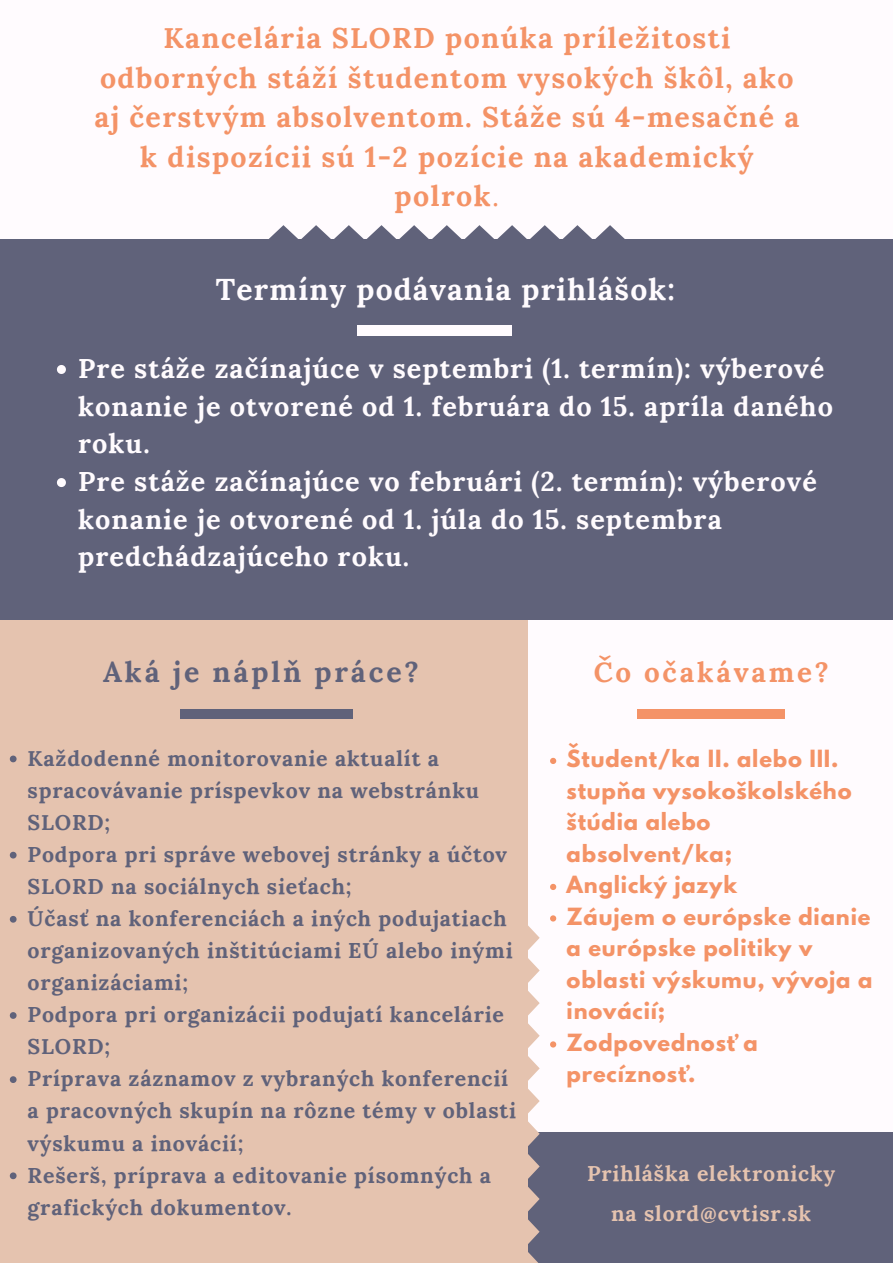
<style>
.page{position:relative;width:893px;height:1263px;background:#fffbfe}
.page>*{position:absolute;margin:0;border:0;box-sizing:border-box;transform-origin:0 0}
.t1{font:700 30px "Lora";letter-spacing:.04em;color:#fffbfe}
.t2{font:700 28.5px/39.4px "Lora";letter-spacing:.05em;color:#f49367;text-align:center}
.t3{font:700 28.5px "Lora";letter-spacing:.1em;color:#60627a}
.t4{font:700 27.75px "Lora";letter-spacing:.1em;color:#f49367}
.t5{font:700 27px/37.7px "Lora";letter-spacing:.04em;color:#fffbfe}
.t6{font:700 21.3px/32.1px "Lora";letter-spacing:.04em;color:#60627a}
.t7{font:700 21.23px/39.9px "Lora";letter-spacing:.04em;color:#e5c3af;text-align:center}
.t8{font:700 21px/31.5px "League Spartan";letter-spacing:.04em;color:#f49367}
.s1{font-weight:400}
</style>
<div class="page">
<div style="left:497px;top:1132px;width:396px;height:131px;background:#60627a"></div>
<div style="left:0;top:616px;width:527px;height:647px;background:#e5c3af"></div>
<svg style="left:527px;top:923px;width:13px;height:340px"></svg>
<div style="left:0;top:239px;width:893px;height:380px;background:#60627a"></div>
<svg style="left:57px;top:365px;width:9px;height:9px"></svg>
<svg style="left:57px;top:478px;width:9px;height:9px"></svg>
<svg style="left:10px;top:755px;width:7px;height:7px"></svg>
<svg style="left:10px;top:852px;width:7px;height:6px"></svg>
<svg style="left:10px;top:916px;width:7px;height:7px"></svg>
<svg style="left:10px;top:1012px;width:7px;height:7px"></svg>
<svg style="left:10px;top:1076px;width:7px;height:7px"></svg>
<svg style="left:10px;top:1172px;width:7px;height:7px"></svg>
<div style="left:180px;top:709px;width:172px;height:9px;background:#60627a"></div>
<svg style="left:269px;top:225px;width:356px;height:14px"></svg>
<svg style="left:550px;top:758px;width:6px;height:6px"></svg>
<svg style="left:550px;top:884px;width:6px;height:6px"></svg>
<svg style="left:550px;top:915px;width:6px;height:6px"></svg>
<svg style="left:550px;top:1041px;width:6px;height:6px"></svg>
<div style="left:637px;top:709px;width:148px;height:9px;background:#f49367"></div>
<div style="left:357px;top:326px;width:154px;height:9px;background:#fffbfe"></div>
<h2 class="t2" style="left:94px;top:18px;width:706px">Kancelária SLORD ponúka príležitosti odborných stáží študentom vysokých škôl, ako aj čerstvým absolventom. Stáže sú 4-mesačné a k dispozícii sú 1-2 pozície na akademický polrok<span class="s1">.</span></h2>
<p class="t1" style="left:216px;top:270px;width:461px">Termíny podávania prihlášok:</p>
<h1 class="t5" style="left:78px;top:349px;width:756px">Pre stáže začínajúce v septembri (1. termín): výberové konanie je otvorené od 1. februára do 15. apríla daného roku.</h1>
<h2 class="t5" style="left:78px;top:462px;width:740px">Pre stáže začínajúce vo februári (2. termín): výberové konanie je otvorené od 1. júla do 15. septembra predchádzajúceho roku.</h2>
<h1 class="t3" style="left:103px;top:654px;width:317px">Aká je náplň práce?</h1>
<p class="t4" style="left:594px;top:654px;width:236px">Čo očakávame?</p>
<h2 class="t6" style="left:28px;top:742px;width:453px">Každodenné monitorovanie aktualít a spracovávanie príspevkov na webstránku<br>SLORD;</h2>
<p class="t6" style="left:28px;top:838px;width:481px">Podpora pri správe webovej stránky a účtov<br>SLORD na sociálnych sieťach;</p>
<p class="t6" style="left:28px;top:902px;width:486px">Účasť na konferenciách a iných podujatiach organizovaných inštitúciami EÚ alebo inými organizáciami;</p>
<h1 class="t6" style="left:28px;top:998px;width:478px">Podpora pri organizácii podujatí kancelárie<br>SLORD;</h1>
<p class="t6" style="left:28px;top:1062px;width:490px">Príprava záznamov z vybraných konferencií a pracovných skupín na rôzne témy v oblasti výskumu a inovácií;</p>
<p class="t6" style="left:28px;top:1159px;width:465px">Rešerš, príprava a editovanie písomných a grafických dokumentov.</p>
<p class="t8" style="left:566px;top:746px;width:286px">Študent/ka II. alebo III. stupňa vysokoškolského štúdia alebo absolvent/ka;</p>
<p class="t8" style="left:566px;top:872px;width:172px">Anglický jazyk</p>
<p class="t8" style="left:566px;top:903px;width:307px">Záujem o európske dianie a európske politiky v oblasti výskumu, vývoja a inovácií;</p>
<p class="t8" style="left:566px;top:1029px;width:193px">Zodpovednosť a precíznosť.</p>
<p class="t7" style="left:587px;top:1153px;width:250px">Prihláška elektronicky na slord@cvtisr.sk</p>
</div>
